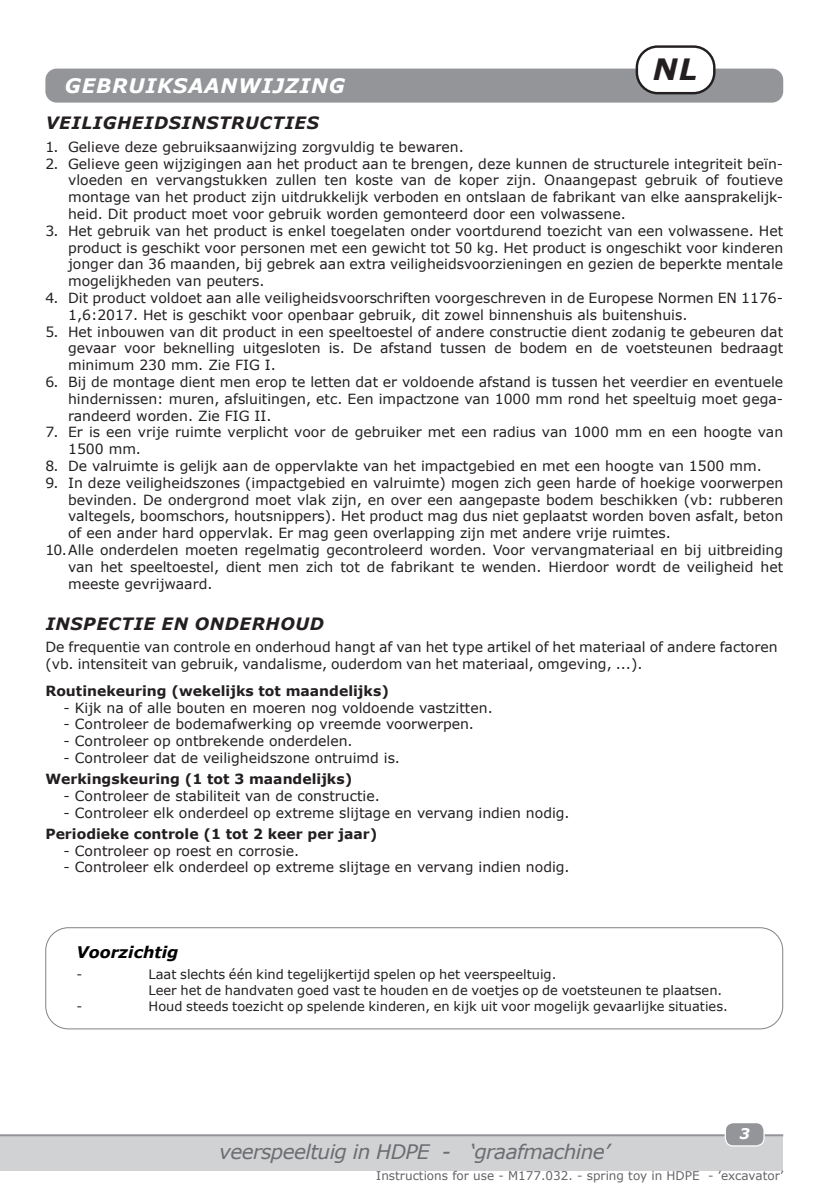
<style>
.page{position:relative;width:840px;height:1191px;background:#fff}
.page>*{position:absolute;margin:0;border:0;box-sizing:border-box;transform-origin:0 0}
.taal_in_kader{font:italic 700 29.4px "Verdana";color:#231f20}
.titel_onderaan{font:italic 20px "Verdana";letter-spacing:-.03em;color:#6c6d70}
.witte_titel{font:italic 700 20px "Verdana";letter-spacing:.035em;color:#fff}
.titel{font:italic 700 17px "Verdana";letter-spacing:.035em;color:#231f20}
.tussentitel_montages{font:italic 700 16px "Verdana";color:#000}
.t1{font:italic 700 14.6px "Verdana";color:#fff}
.inleidingstekst{font:14px/16.8px "Verdana";color:#231f20;text-align:justify}
.standaard{font:14px "Verdana";color:#231f20}
.standaard-2{font:700 14px "Verdana";color:#231f20}
.inleidingstekst-2{font:13px/15.6px "Verdana";color:#231f20}
.t2{font:12px "Verdana";color:#636366}
</style>
<div class="page">
<div style="left:0;top:1135px;width:782px;height:35px;background:#d1d2d4"></div>
<hr style="left:0;top:1134px;width:782px;height:2px;background:#939598">
<div style="left:725px;top:1122px;width:38px;height:23px;background:#939598;border-radius:8px"></div>
<div style="left:724px;top:1122px;width:40px;height:24px;border:1px solid #fff;border-radius:8px"></div>
<div style="left:45px;top:69px;width:737px;height:34px;background:#939598;border-radius:11px"></div>
<div style="left:636px;top:47px;width:78px;height:46px;background:#fff;border-radius:21px"></div>
<div style="left:635px;top:45px;width:80px;height:49px;border:2px solid #231f20;border-radius:21px"></div>
<div style="left:45px;top:927px;width:737px;height:102px;border:1px solid #808285;border-radius:23px"></div>
<p class="witte_titel" style="left:65px;top:72px;width:281px">GEBRUIKSAANWIJZING</p>
<p class="taal_in_kader" style="left:652px;top:48px;width:46px">NL</p>
<p class="titel" style="left:46px;top:111px;width:274px">VEILIGHEIDSINSTRUCTIES</p>
<p class="inleidingstekst" style="left:45px;top:138px;width:419px">1. Gelieve deze gebruiksaanwijzing zorgvuldig te bewaren.</p>
<p class="inleidingstekst" style="left:68px;top:155px;width:716px;text-indent:-23px">2. Gelieve geen wijzigingen aan het product aan te brengen, deze kunnen de structurele integriteit beïn&shy;vloeden en vervangstukken zullen ten koste van de koper zijn. Onaangepast gebruik of foutieve montage van het product zijn uitdrukkelijk verboden en ontslaan de fabrikant van elke aansprakelijk&shy;heid. Dit product moet voor gebruik worden gemonteerd door een volwassene.</p>
<p class="inleidingstekst" style="left:68px;top:222px;width:716px;text-indent:-23px">3. Het gebruik van het product is enkel toegelaten onder voortdurend toezicht van een volwassene. Het product is geschikt voor personen met een gewicht tot 50 kg. Het product is ongeschikt voor kinderen jonger dan 36 maanden, bij gebrek aan extra veiligheidsvoorzieningen en gezien de beperkte mentale mogelijkheden van peuters.</p>
<p class="inleidingstekst" style="left:68px;top:289px;width:716px;text-indent:-23px">4. Dit product voldoet aan alle veiligheidsvoorschriften voorgeschreven in de Europese Normen EN 1176-<br>1,6:2017. Het is geschikt voor openbaar gebruik, dit zowel binnenshuis als buitenshuis.</p>
<p class="inleidingstekst" style="left:68px;top:323px;width:716px;text-indent:-23px">5. Het inbouwen van dit product in een speeltoestel of andere constructie dient zodanig te gebeuren dat gevaar voor beknelling uitgesloten is. De afstand tussen de bodem en de voetsteunen bedraagt minimum 230 mm. Zie FIG I.</p>
<p class="inleidingstekst" style="left:68px;top:373px;width:716px;text-indent:-23px">6. Bij de montage dient men erop te letten dat er voldoende afstand is tussen het veerdier en eventuele hindernissen: muren, afsluitingen, etc. Een impactzone van 1000 mm rond het speeltuig moet gega&shy;randeerd worden. Zie FIG II.</p>
<p class="inleidingstekst" style="left:68px;top:424px;width:716px;text-indent:-23px">7. Er is een vrije ruimte verplicht voor de gebruiker met een radius van 1000 mm en een hoogte van<br>1500 mm.</p>
<p class="inleidingstekst" style="left:45px;top:457px;width:717px">8. De valruimte is gelijk aan de oppervlakte van het impactgebied en met een hoogte van 1500 mm.</p>
<p class="inleidingstekst" style="left:68px;top:474px;width:716px;text-indent:-23px">9. In deze veiligheidszones (impactgebied en valruimte) mogen zich geen harde of hoekige voorwerpen bevinden. De ondergrond moet vlak zijn, en over een aangepaste bodem beschikken (vb: rubberen valtegels, boomschors, houtsnippers). Het product mag dus niet geplaatst worden boven asfalt, beton of een ander hard oppervlak. Er mag geen overlapping zijn met andere vrije ruimtes.</p>
<p class="inleidingstekst" style="left:68px;top:541px;width:716px;text-indent:-23px">10.Alle onderdelen moeten regelmatig gecontroleerd worden. Voor vervangmateriaal en bij uitbreiding van het speeltoestel, dient men zich tot de fabrikant te wenden. Hierdoor wordt de veiligheid het meeste gevrijwaard.</p>
<p class="titel" style="left:46px;top:611px;width:280px">INSPECTIE EN ONDERHOUD</p>
<p class="inleidingstekst" style="left:45px;top:638px;width:733px">De frequentie van controle en onderhoud hangt af van het type artikel of het materiaal of andere factoren (vb. intensiteit van gebruik, vandalisme, ouderdom van het materiaal, omgeving, ...).</p>
<p class="standaard-2" style="left:45px;top:680px;width:345px">Routinekeuring (wekelijks tot maandelijks)</p>
<p class="standaard" style="left:63px;top:698px;width:430px">- Kijk na of alle bouten en moeren nog voldoende vastzitten.</p>
<p class="standaard" style="left:63px;top:714px;width:412px">- Controleer de bodemafwerking op vreemde voorwerpen.</p>
<p class="standaard" style="left:63px;top:731px;width:290px">- Controleer op ontbrekende onderdelen.</p>
<p class="standaard" style="left:63px;top:748px;width:338px">- Controleer dat de veiligheidszone ontruimd is.</p>
<p class="standaard-2" style="left:45px;top:769px;width:308px">Werkingskeuring (1 tot 3 maandelijks)</p>
<p class="standaard" style="left:63px;top:786px;width:318px">- Controleer de stabiliteit van de constructie.</p>
<p class="standaard" style="left:63px;top:803px;width:507px">- Controleer elk onderdeel op extreme slijtage en vervang indien nodig.</p>
<p class="standaard-2" style="left:45px;top:823px;width:333px">Periodieke controle (1 tot 2 keer per jaar)</p>
<p class="standaard" style="left:63px;top:840px;width:237px">- Controleer op roest en corrosie.</p>
<p class="standaard" style="left:63px;top:857px;width:507px">- Controleer elk onderdeel op extreme slijtage en vervang indien nodig.</p>
<p class="tussentitel_montages" style="left:76px;top:941px;width:103px">Voorzichtig</p>
<p class="inleidingstekst-2" style="left:76px;top:966px;width:7px">-</p>
<p class="inleidingstekst-2" style="left:148px;top:966px;width:575px">Laat slechts één kind tegelijkertijd spelen op het veerspeeltuig.<br>Leer het de handvaten goed vast te houden en de voetjes op de voetsteunen te plaatsen.</p>
<p class="inleidingstekst-2" style="left:76px;top:998px;width:7px">-</p>
<p class="inleidingstekst-2" style="left:148px;top:998px;width:580px">Houd steeds toezicht op spelende kinderen, en kijk uit voor mogelijk gevaarlijke situaties.</p>
<p class="t1" style="left:739px;top:1123px;width:12px">3</p>
<p class="t2" style="left:376px;top:1167px;width:408px">Instructions for use - M177.032. - spring toy in HDPE - ’excavator’</p>
<p class="titel_onderaan" style="left:219px;top:1138px;width:391px">veerspeeltuig in HDPE - ‘graafmachine’</p>
</div>
